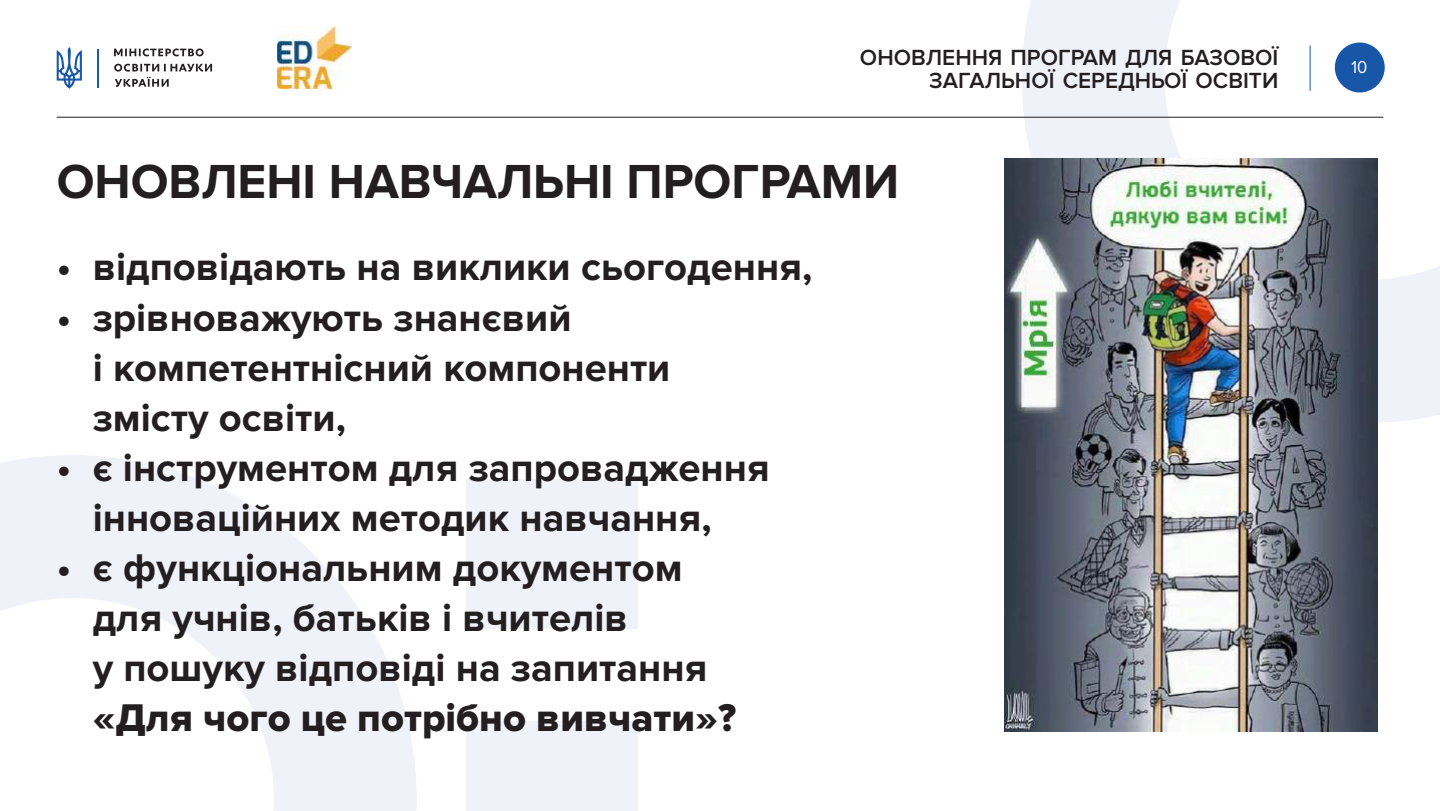
<style>
.page{position:relative;width:1440px;height:811px;background:#fff}
.page>*{position:absolute;margin:0;border:0;box-sizing:border-box;transform-origin:0 0}
.t1{font:700 49.6px "Proxima Nova";color:#231f20}
.t2{font:700 40px/50px "Proxima Nova";color:#231f20}
.t3{font:40px "Proxima Nova Extrabld";color:#231f20}
.t4{font:600 22.6px/22.6px "Proxima Nova";color:#231f20;text-align:right}
.t5{font:18px "Proxima Nova";color:#fff;scale:.93 1}
</style>
<div class="page">
<svg style="left:0;top:455px;width:417px;height:355px"></svg>
<svg style="left:1022px;top:0;width:418px;height:422px"></svg>
<svg style="left:114px;top:48px;width:98px;height:39px"></svg>
<svg style="left:57px;top:47px;width:25px;height:42px"></svg>
<hr style="left:98px;top:49px;width:1px;height:38px;background:#1857a7">
<div style="left:466px;top:720px;width:172px;height:90px;background:#f0f2f9"></div>
<div style="left:466px;top:479px;width:172px;height:149px;background:#f0f2f9"></div>
<div style="left:1335px;top:42px;width:50px;height:50px;background:#1857a7;border-radius:50%"></div>
<hr style="left:57px;top:117px;width:1326px;height:1px;background:#231f20">
<hr style="left:1310px;top:45px;width:1px;height:46px;background:#1857a7">
<img style="left:278px;top:27px;width:74px;height:62px">
<img style="left:1004px;top:159px;width:373px;height:572px">
<p class="t4" style="left:860px;top:47px;width:420px">ОНОВЛЕННЯ ПРОГРАМ ДЛЯ БАЗОВОЇ<br>ЗАГАЛЬНОЇ СЕРЕДНЬОЇ ОСВІТИ</p>
<p class="t1" style="left:57px;top:153px;width:844px">ОНОВЛЕНІ НАВЧАЛЬНІ ПРОГРАМИ</p>
<p class="t2" style="left:57px;top:243px;width:757px">• відповідають на виклики сьогодення,</p>
<p class="t2" style="left:93px;top:293px;width:579px;text-indent:-36px">• зрівноважують знанєвий<br>і компетентнісний компоненти змісту освіти,</p>
<p class="t2" style="left:57px;top:443px;width:715px;text-align:center">• є інструментом для запровадження інноваційних методик навчання,</p>
<p class="t2" style="left:93px;top:543px;width:616px;text-indent:-36px">• є функціональним документом для учнів, батьків і вчителів<br>у пошуку відповіді на запитання</p>
<p class="t3" style="left:93px;top:694px;width:645px">«Для чого це потрібно вивчати»?</p>
<p class="t5" style="left:1352px;top:56px;width:19px">10</p>
</div>
